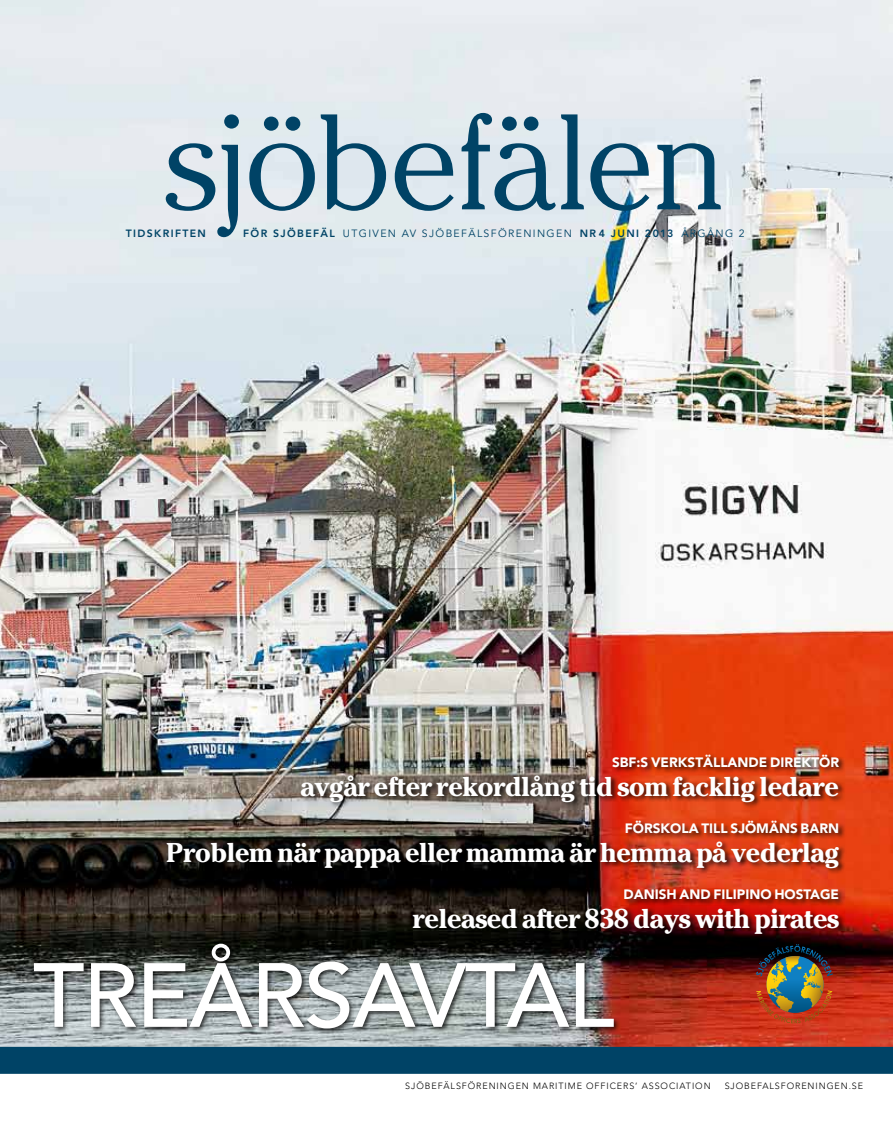
<style>
.page{position:relative;width:893px;height:1127px;background:#fff}
.page>*{position:absolute;margin:0;border:0;box-sizing:border-box;transform-origin:0 0}
.t1{font:300 135px "Cheltenham";letter-spacing:-.03em;color:#004366}
.t2{font:500 90px "Avenir";letter-spacing:-.02em;color:#fff}
.t3{font:700 27px "Cheltenham";letter-spacing:-.015em;color:#fff}
.t4{font:900 13.5px "Avenir";color:#fff}
.t5{font:10.5px "Avenir";letter-spacing:.13em;color:#004366}
.t6{font:800 10.5px "Avenir";letter-spacing:.13em;color:#004366}
.t7{font:300 9px "Avenir";letter-spacing:.1em;color:#000}
.s1{font-weight:800}
</style>
<div class="page">
<img style="left:0;top:0;width:893px;height:1047px">
<div style="left:0;top:1047px;width:893px;height:27px;background:#004366"></div>
<div style="left:165px;top:753px;width:681px;height:188px;background:#000;opacity:.75"></div>
<div style="left:32px;top:941px;width:589px;height:94px;background:#000;opacity:.75"></div>
<img style="left:756px;top:944px;width:77px;height:72px">
<h1 class="t1" style="left:166px;top:85px;width:563px">sjöbefälen</h1>
<p class="t6" style="left:126px;top:227px;width:82px">TIDSKRIFTEN</p>
<p class="t5" style="left:243px;top:227px;width:503px"><span class="s1">FÖR SJÖBEFÄL</span> UTGIVEN AV SJÖBEFÄLSFÖRENINGEN <span class="s1">N R 4 JUNI 2013</span> ÅRGÅNG 2</p>
<p class="t4" style="left:612px;top:754px;width:229px">SBF:S VERKSTÄLLANDE DIREKTÖR</p>
<p class="t3" style="left:300px;top:769px;width:540px">avgår efter rekordlång tid som facklig ledare</p>
<p class="t4" style="left:625px;top:820px;width:216px">FÖRSKOLA TILL SJÖMÄNS BARN</p>
<p class="t3" style="left:166px;top:835px;width:674px">Problem när pappa eller mamma är hemma på vederlag</p>
<p class="t4" style="left:623px;top:886px;width:217px">DANISH AND FILIPINO HOSTAGE</p>
<p class="t3" style="left:412px;top:901px;width:428px">released after 838 days with pirates</p>
<h2 class="t2" style="left:33px;top:943px;width:583px">TREÅRSAVTAL</h2>
<p class="t7" style="left:405px;top:1080px;width:307px">SJÖBEFÄLSFÖRENINGEN MARITIME OFFICERS’ ASSOCIATION</p>
<p class="t7" style="left:725px;top:1080px;width:140px">SJOBEFALSFORENINGEN.SE</p>
</div>
